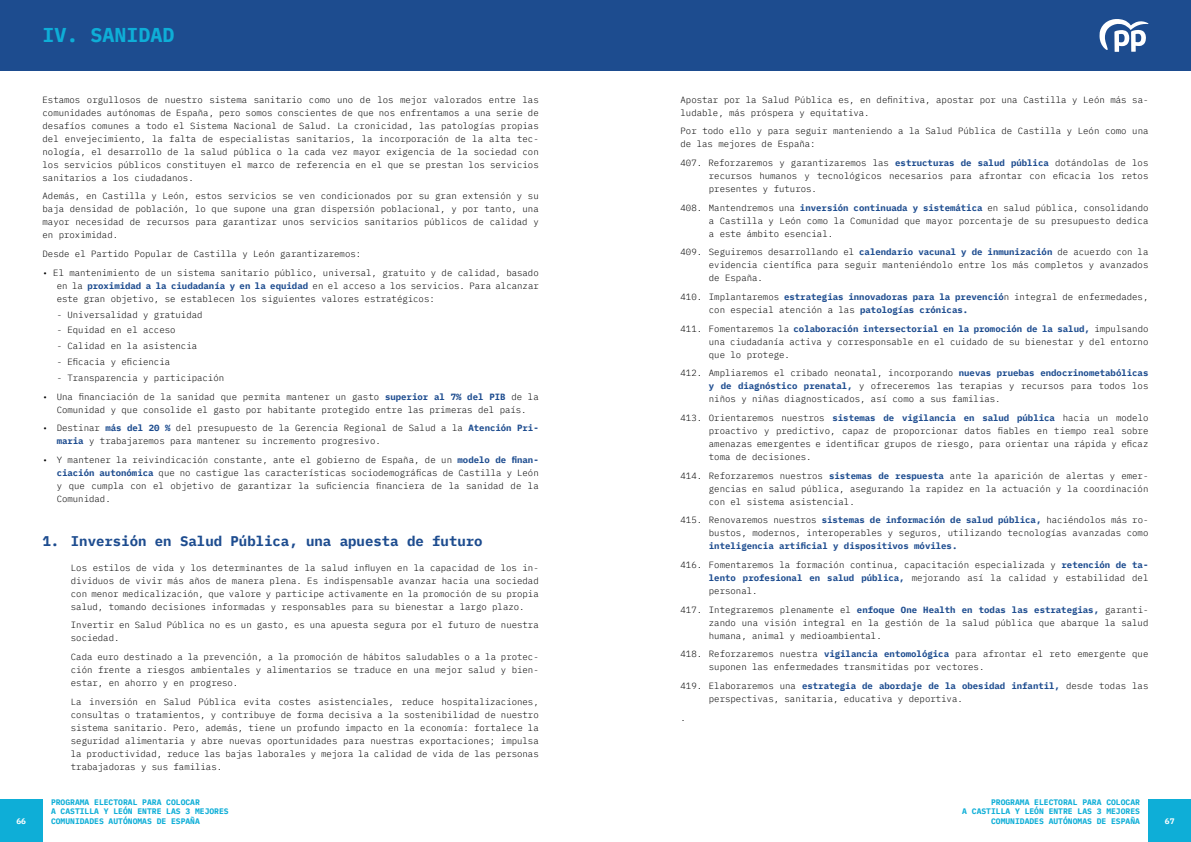
<style>
.page{position:relative;width:1191px;height:842px;background:#fff}
.page>*{position:absolute;margin:0;border:0;box-sizing:border-box;transform-origin:0 0}
.t1{font:700 20px "IBM Plex Mono";color:#0eaed7}
.t2{font:700 14px "IBM Plex Mono";color:#1d4c8f}
.t3{font:300 9px/13px "IBM Plex Mono";color:#000;text-align:justify}
.t4{font:700 8px/9.6px "IBM Plex Mono";color:#0eaed7}
.t5{font:700 8px "IBM Plex Mono";color:#fff}
.s1{font-weight:700;color:#1d4c8f}
</style>
<div class="page">
<div style="left:0;top:0;width:1191px;height:71px;background:#1d4c8f"></div>
<svg style="left:1099px;top:19px;width:49px;height:33px"></svg>
<div style="left:0;top:799px;width:43px;height:43px;background:#0eaed7"></div>
<div style="left:1148px;top:799px;width:43px;height:43px;background:#0eaed7"></div>
<h1 class="t1" style="left:43px;top:19px;width:133px">IV. SANIDAD</h1>
<p class="t3" style="left:43px;top:93px;width:498px">Estamos orgullosos de nuestro sistema sanitario como uno de los mejor valorados entre las comunidades autónomas de España, pero somos conscientes de que nos enfrentamos a una serie de desafíos comunes a todo el Sistema Nacional de Salud. La cronicidad, las patologías propias del envejecimiento, la falta de especialistas sanitarios, la incorporación de la alta tec&shy;nología, el desarrollo de la salud pública o la cada vez mayor exigencia de la sociedad con los servicios públicos constituyen el marco de referencia en el que se prestan los servicios sanitarios a los ciudadanos.</p>
<p class="t3" style="left:43px;top:189px;width:498px">Además, en Castilla y León, estos servicios se ven condicionados por su gran extensión y su baja densidad de población, lo que supone una gran dispersión poblacional, y por tanto, una mayor necesidad de recursos para garantizar unos servicios sanitarios públicos de calidad y en proximidad.</p>
<p class="t3" style="left:43px;top:247px;width:320px">Desde el Partido Popular de Castilla y León garantizaremos:</p>
<p class="t3" style="left:57px;top:266px;width:483px;text-indent:-14px">• El mantenimiento de un sistema sanitario público, universal, gratuito y de calidad, basado en la <span class="s1">proximidad a la ciudadanía y en la equidad</span> en el acceso a los servicios. Para alcanzar este gran objetivo, se establecen los siguientes valores estratégicos:</p>
<p class="t3" style="left:57px;top:308px;width:147px">- Universalidad y gratuidad</p>
<p class="t3" style="left:57px;top:323px;width:120px">- Equidad en el acceso</p>
<p class="t3" style="left:57px;top:339px;width:142px">- Calidad en la asistencia</p>
<p class="t3" style="left:57px;top:355px;width:115px">- Eficacia y eficiencia</p>
<p class="t3" style="left:57px;top:371px;width:169px">- Transparencia y participación</p>
<p class="t3" style="left:43px;top:390px;width:498px;text-align:center">• Una financiación de la sanidad que permita mantener un gasto <span class="s1">superior al 7% del PIB</span> de la<br>Comunidad y que consolide el gasto por habitante protegido entre las primeras del país.</p>
<p class="t3" style="left:57px;top:421px;width:483px;text-indent:-14px">• Destinar <span class="s1">más del 20 %</span> del presupuesto de la Gerencia Regional de Salud a la <span class="s1">Atención Pri&shy;maria</span> y trabajaremos para mantener su incremento progresivo.</p>
<p class="t3" style="left:57px;top:453px;width:483px;text-indent:-14px">• Y mantener la reivindicación constante, ante el gobierno de España, de un <span class="s1">modelo de finan&shy;ciación autonómica</span> que no castigue las características sociodemográficas de Castilla y León y que cumpla con el objetivo de garantizar la suficiencia financiera de la sanidad de la Comunidad.</p>
<h2 class="t2" style="left:43px;top:530px;width:441px">1. Inversión en Salud Pública, una apuesta de futuro</h2>
<p class="t3" style="left:71px;top:561px;width:469px">Los estilos de vida y los determinantes de la salud influyen en la capacidad de los in&shy;dividuos de vivir más años de manera plena. Es indispensable avanzar hacia una sociedad con menor medicalización, que valore y participe activamente en la promoción de su propia salud, tomando decisiones informadas y responsables para su bienestar a largo plazo.</p>
<p class="t3" style="left:71px;top:618px;width:469px">Invertir en Salud Pública no es un gasto, es una apuesta segura por el futuro de nuestra sociedad.</p>
<p class="t3" style="left:71px;top:650px;width:469px">Cada euro destinado a la prevención, a la promoción de hábitos saludables o a la protec&shy;ción frente a riesgos ambientales y alimentarios se traduce en una mejor salud y bien&shy;estar, en ahorro y en progreso.</p>
<p class="t3" style="left:71px;top:695px;width:469px">La inversión en Salud Pública evita costes asistenciales, reduce hospitalizaciones, consultas o tratamientos, y contribuye de forma decisiva a la sostenibilidad de nuestro sistema sanitario. Pero, además, tiene un profundo impacto en la economía: fortalece la seguridad alimentaria y abre nuevas oportunidades para nuestras exportaciones; impulsa la productividad, reduce las bajas laborales y mejora la calidad de vida de las personas trabajadoras y sus familias.</p>
<p class="t3" style="left:680px;top:93px;width:469px">Apostar por la Salud Pública es, en definitiva, apostar por una Castilla y León más sa&shy;ludable, más próspera y equitativa.</p>
<p class="t3" style="left:680px;top:124px;width:469px">Por todo ello y para seguir manteniendo a la Salud Pública de Castilla y León como una de las mejores de España:</p>
<p class="t3" style="left:709px;top:156px;width:441px;text-indent:-28px">407. Reforzaremos y garantizaremos las <span class="s1">estructuras de salud pública</span> dotándolas de los recursos humanos y tecnológicos necesarios para afrontar con eficacia los retos presentes y futuros.</p>
<p class="t3" style="left:709px;top:201px;width:441px;text-indent:-28px">408. Mantendremos una <span class="s1">inversión continuada y sistemática</span> en salud pública, consolidando a Castilla y León como la Comunidad que mayor porcentaje de su presupuesto dedica a este ámbito esencial.</p>
<p class="t3" style="left:709px;top:245px;width:441px;text-indent:-28px">409. Seguiremos desarrollando el <span class="s1">calendario vacunal y de inmunización</span> de acuerdo con la evidencia científica para seguir manteniéndolo entre los más completos y avanzados de España.</p>
<p class="t3" style="left:709px;top:290px;width:441px;text-indent:-28px">410. Implantaremos <span class="s1">estrategias innovadoras para la prevenció</span>n integral de enfermedades, con especial atención a las <span class="s1">patologías crónicas.</span></p>
<p class="t3" style="left:709px;top:322px;width:441px;text-indent:-28px">411. Fomentaremos la <span class="s1">colaboración intersectorial en la promoción de la salud,</span> impulsando una ciudadanía activa y corresponsable en el cuidado de su bienestar y del entorno que lo protege.</p>
<p class="t3" style="left:709px;top:366px;width:441px;text-indent:-28px">412. Ampliaremos el cribado neonatal, incorporando <span class="s1">nuevas pruebas endocrinometabólicas y de diagnóstico prenatal,</span> y ofreceremos las terapias y recursos para todos los niños y niñas diagnosticados, así como a sus familias.</p>
<p class="t3" style="left:709px;top:411px;width:441px;text-indent:-28px">413. Orientaremos nuestros <span class="s1">sistemas de vigilancia en salud pública</span> hacia un modelo proactivo y predictivo, capaz de proporcionar datos fiables en tiempo real sobre amenazas emergentes e identificar grupos de riesgo, para orientar una rápida y eficaz toma de decisiones.</p>
<p class="t3" style="left:709px;top:469px;width:441px;text-indent:-28px">414. Reforzaremos nuestros <span class="s1">sistemas de respuesta</span> ante la aparición de alertas y emer&shy;gencias en salud pública, asegurando la rapidez en la actuación y la coordinación con el sistema asistencial.</p>
<p class="t3" style="left:680px;top:513px;width:469px;text-align:right">415. Renovaremos nuestros <span class="s1">sistemas de información de salud pública,</span> haciéndolos más ro&shy;bustos, modernos, interoperables y seguros, utilizando tecnologías avanzadas como</p>
<p class="t3" style="left:680px;top:537px;width:469px;line-height:18.7px;text-indent:28px"><span class="s1">inteligencia artificial y dispositivos móviles.<br></span>416. Fomentaremos la formación continua, capacitación especializada y <span class="s1">retención de ta-</span></p>
<p class="t3" style="left:709px;top:571px;width:441px"><span class="s1">lento profesional en salud pública,</span> mejorando así la calidad y estabilidad del personal.</p>
<p class="t3" style="left:709px;top:603px;width:441px;text-indent:-28px">417. Integraremos plenamente el <span class="s1">enfoque One Health en todas las estrategias,</span> garanti&shy;zando una visión integral en la gestión de la salud pública que abarque la salud humana, animal y medioambiental.</p>
<p class="t3" style="left:709px;top:647px;width:441px;text-indent:-28px">418. Reforzaremos nuestra <span class="s1">vigilancia entomológica</span> para afrontar el reto emergente que suponen las enfermedades transmitidas por vectores.</p>
<p class="t3" style="left:709px;top:679px;width:441px;text-indent:-28px">419. Elaboraremos una <span class="s1">estrategia de abordaje de la obesidad infantil,</span> desde todas las perspectivas, sanitaria, educativa y deportiva.</p>
<p class="t3" style="left:680px;top:711px;width:7px">.</p>
<p class="t4" style="left:51px;top:797px;width:179px">PROGRAMA ELECTORAL PARA COLOCAR<br>A CASTILLA Y LEÓN ENTRE LAS 3 MEJORES<br>COMUNIDADES AUTÓNOMAS DE ESPAÑA</p>
<p class="t4" style="left:962px;top:797px;width:179px;text-align:right">PROGRAMA ELECTORAL PARA COLOCAR<br>A CASTILLA Y LEÓN ENTRE LAS 3 MEJORES</p>
<p class="t5" style="left:16px;top:814px;width:11px">66</p>
<p class="t4" style="left:991px;top:816px;width:150px">COMUNIDADES AUTÓNOMAS DE ESPAÑA</p>
<p class="t5" style="left:1164px;top:814px;width:11px">67</p>
</div>
